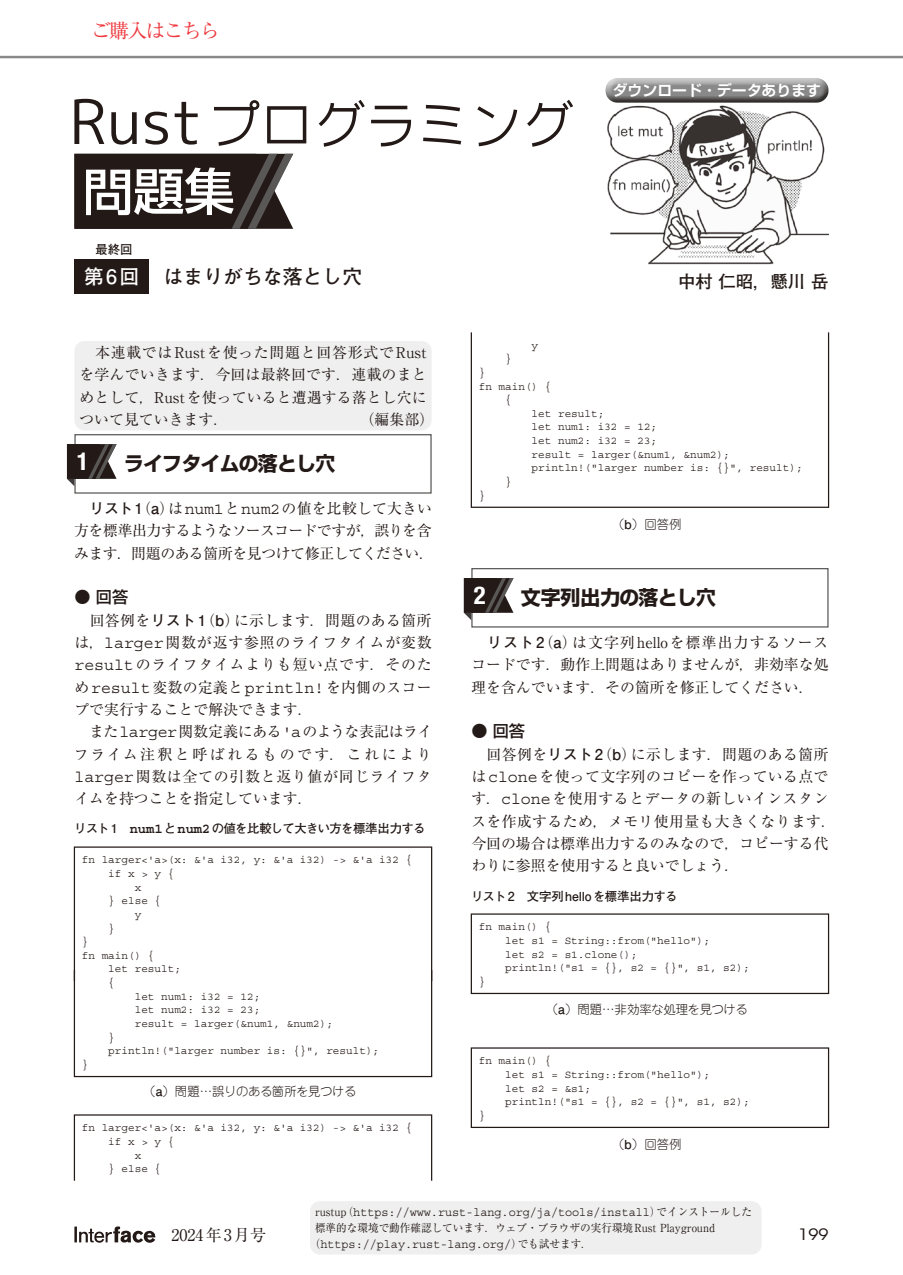
<style>
.page{position:relative;width:903px;height:1275px;background:#fff}
.page>*{position:absolute;margin:0;border:0;box-sizing:border-box;transform-origin:0 0}
.t1{font:700 condensed 24.85px "Helvetica Neue LT Pro";color:#fff}
.t2{font:700 19.78px "Shin Go Pro";letter-spacing:-.035em;color:#231916}
.t3{font:700 19.78px "Futo Go B101 Pr 6 N";color:#231916}
.t4{font:19.78px "Ryumin Pr 6 N";letter-spacing:-.09em;color:#ee383d}
.t5{font:700 17.32px "Futo Go B101 Pr 6 N";color:#231916}
.t6{font:16.1px "Ryumin Pro";color:#231916}
.t7{font:500 16.1px "Shin Go Pro";color:#231916}
.t8{font:15.58px "ITC Avant Garde Std";color:#231916;scale:1.11 1}
.t9{font:14.88px/22.4px "Ryumin Pro";letter-spacing:.01em;color:#231916;text-align:justify}
.t10{font:14.88px/22.4px "Ryumin Pro";letter-spacing:.05em;color:#231916}
.t11{font:14.88px/22.4px "Ryumin Pro";letter-spacing:-.03em;color:#231916}
.t12{font:700 14.88px "Shin Go Pro De";color:#fff}
.t13{font:12.42px "Courier Std";color:#231916;scale:.95 1}
.t14{font:300 12.42px "Jun 101 Pro";letter-spacing:-.035em;color:#231916}
.t15{font:700 12.42px "Futo Go B101 Pro";letter-spacing:-.05em;color:#231916}
.t16{font:700 12.42px "Futo Go B101 Pro";letter-spacing:-.015em;color:#231916}
.t17{font:700 12.42px "Futo Go B101 Pr 6 N";color:#231916}
.t18{font:11.2px "Ryumin Pro";color:#231916;scale:.95 1}
.t19{font:11.03px "Courier Std";color:#231916}
.s1{font-family:"Gothic MB101 Pro De"}
.s2{color:#fff}
.s3{font-family:"Futo Go B101 Pro";font-weight:700}
.s4{font-family:"Courier Std";font-size:16.45px}
.s5{font-family:"Courier Std";font-size:13.83px}
.s6{font-family:"Ryumin Pro";font-size:11.2px}
</style>
<div class="page">
<svg style="left:74px;top:1226px;width:81px;height:17px"></svg>
<img style="left:607px;top:105px;width:221px;height:160px">
<hr style="left:0;top:56px;width:903px;height:2px;background:#898989">
<div style="left:74px;top:341px;width:358px;height:89px;background:#efeff0;border-radius:10px"></div>
<div style="left:74px;top:434px;width:358px;height:60px;border:1px solid #595857"></div>
<div style="left:74px;top:969px;width:358px;height:108px;border:1px solid #231916"></div>
<svg style="left:67px;top:444px;width:50px;height:42px"></svg>
<div style="left:471px;top:332px;width:358px;height:176px;border:1px solid #231916"></div>
<div style="left:471px;top:568px;width:357px;height:60px;border:1px solid #595857"></div>
<div style="left:471px;top:913px;width:358px;height:81px;border:1px solid #231916"></div>
<div style="left:471px;top:1047px;width:358px;height:81px;border:1px solid #231916"></div>
<svg style="left:464px;top:578px;width:49px;height:42px"></svg>
<div style="left:74px;top:259px;width:75px;height:35px;background:#231916"></div>
<svg style="left:74px;top:99px;width:499px;height:48px"></svg>
<svg style="left:74px;top:154px;width:219px;height:75px"></svg>
<div style="left:602px;top:75px;width:228px;height:22px;background:#fff;opacity:.75"></div>
<div style="left:602px;top:81px;width:228px;height:23px;background:#231916;opacity:.75"></div>
<div style="left:310px;top:1201px;width:451px;height:53px;background:#efeff0;border-radius:10px"></div>
<h2 class="t4" style="left:91px;top:15px;width:130px">ご購入はこちら</h2>
<p class="t17" style="left:95px;top:239px;width:39px">最終回</p>
<h3 class="t12" style="left:613px;top:78px;width:210px">ダウンロード<span class="s1">・</span>データあります</h3>
<h2 class="t3" style="left:84px;top:261px;width:280px"><span class="s2">第6回</span> はまりがちな落とし穴</h2>
<h3 class="t5" style="left:678px;top:268px;width:152px">中村 仁昭，懸川 岳</h3>
<h3 class="t9" style="left:79px;top:340px;width:349px">　本連載ではRustを使った問題と回答形式でRustを学んでいきます．今回は最終回です．連載のまとめとして，Rustを使っていると遭遇する落とし穴について見ていきます．</h3>
<h3 class="t9" style="left:360px;top:407px;width:76px">（編集部）</h3>
<h1 class="t1" style="left:77px;top:447px;width:13px">1</h1>
<h2 class="t2" style="left:84px;top:448px;width:252px">　　ライフタイムの落とし穴</h2>
<h3 class="t11" style="left:74px;top:496px;width:361px;text-indent:15px"><span class="s3">リスト1</span>（<span class="s3">a</span>）は<span class="s4">num1</span>と<span class="s4">num2</span>の値を比較して大きい方を標準出力するようなソースコードですが，誤りを含みます．問題のある箇所を見つけて修正してください．</h3>
<h3 class="t7" style="left:74px;top:584px;width:55px">● 回答</h3>
<p class="t10" style="left:74px;top:608px;width:360px;text-indent:16px">回答例を<span class="s3">リスト1</span>（<span class="s3">b</span>）に示します．問題のある箇所は，<span class="s4">larger</span>関数が返す参照のライフタイムが変数<span class="s4">result</span>のライフタイムよりも短い点です．そのため<span class="s4">result</span>変数の定義と<span class="s4">println!</span>を内側のスコープで実行することで解決できます．<br>　また<span class="s4">larger</span>関数定義にある<span class="s4">'a</span>のような表記はライフライム注釈と呼ばれるものです．これにより<span class="s4">larger</span>関数は全ての引数と返り値が同じライフタイムを持つことを指定しています．</p>
<p class="t15" style="left:74px;top:819px;width:353px">リスト1　<span class="s5">num1</span>と<span class="s5">num2</span>の値を比較して大きい方を標準出力する</p>
<p class="t19" style="left:82px;top:854px;width:332px">fn larger&lt;'a&gt;(x: &amp;'a i32, y: &amp;'a i32) -&gt; &amp;'a i32 {</p>
<p class="t19" style="left:108px;top:867px;width:68px">if x &gt; y {</p>
<p class="t19" style="left:135px;top:881px;width:8px">x</p>
<p class="t19" style="left:108px;top:895px;width:54px">} else {</p>
<p class="t19" style="left:135px;top:908px;width:8px">y</p>
<p class="t19" style="left:108px;top:922px;width:8px">}</p>
<p class="t19" style="left:82px;top:936px;width:8px">}</p>
<p class="t19" style="left:82px;top:949px;width:74px">fn main() {</p>
<p class="t19" style="left:108px;top:963px;width:74px">let result;</p>
<p class="t19" style="left:108px;top:977px;width:8px">{</p>
<p class="t19" style="left:135px;top:990px;width:127px">let num1: i32 = 12;</p>
<p class="t19" style="left:135px;top:1004px;width:127px">let num2: i32 = 23;</p>
<p class="t19" style="left:135px;top:1017px;width:200px">result = larger(&amp;num1, &amp;num2);</p>
<p class="t19" style="left:108px;top:1031px;width:8px">}</p>
<p class="t19" style="left:108px;top:1045px;width:272px">println!("larger number is: {}", result);</p>
<p class="t19" style="left:82px;top:1058px;width:8px">}</p>
<p class="t14" style="left:143px;top:1081px;width:215px">（<span class="s3">a</span>）問題…誤りのある箇所を見つける</p>
<p class="t19" style="left:82px;top:1122px;width:332px">fn larger&lt;'a&gt;(x: &amp;'a i32, y: &amp;'a i32) -&gt; &amp;'a i32 {</p>
<p class="t19" style="left:108px;top:1135px;width:68px">if x &gt; y {</p>
<p class="t19" style="left:135px;top:1149px;width:8px">x</p>
<p class="t19" style="left:108px;top:1163px;width:54px">} else {</p>
<p class="t19" style="left:505px;top:353px;width:8px">}</p>
<p class="t19" style="left:532px;top:339px;width:8px">y</p>
<p class="t19" style="left:479px;top:366px;width:8px">}</p>
<p class="t19" style="left:479px;top:380px;width:74px">fn main() {</p>
<p class="t19" style="left:505px;top:394px;width:8px">{</p>
<p class="t19" style="left:532px;top:407px;width:74px">let result;</p>
<p class="t19" style="left:532px;top:421px;width:127px">let num1: i32 = 12;</p>
<p class="t19" style="left:532px;top:435px;width:127px">let num2: i32 = 23;</p>
<p class="t19" style="left:532px;top:448px;width:200px">result = larger(&amp;num1, &amp;num2);</p>
<p class="t19" style="left:532px;top:462px;width:272px">println!("larger number is: {}", result);</p>
<p class="t19" style="left:505px;top:476px;width:8px">}</p>
<p class="t19" style="left:479px;top:489px;width:8px">}</p>
<p class="t14" style="left:612px;top:515px;width:71px">（<span class="s3">b</span>）回答例</p>
<h1 class="t1" style="left:474px;top:581px;width:13px">2</h1>
<h2 class="t2" style="left:481px;top:582px;width:236px">　　文字列出力の落とし穴</h2>
<h3 class="t9" style="left:471px;top:630px;width:359px;text-indent:16px"><span class="s3">リスト2</span>（<span class="s3">a</span>）は文字列helloを標準出力するソースコードです．動作上問題はありませんが，非効率な処理を含んでいます．その箇所を修正してください．</h3>
<h3 class="t7" style="left:471px;top:718px;width:55px">● 回答</h3>
<h3 class="t9" style="left:471px;top:742px;width:366px;text-align:left;text-indent:15px">回答例を<span class="s3">リスト2</span>（<span class="s3">b</span>）に示します．問題のある箇所は<span class="s4">clone</span>を使って文字列のコピーを作っている点です．<span class="s4">clone</span>を使用するとデータの新しいインスタンスを作成するため，メモリ使用量も大きくなります．今回の場合は標準出力するのみなので，コピーする代わりに参照を使用すると良いでしょう．</h3>
<p class="t16" style="left:471px;top:887px;width:208px">リスト2　文字列 helloを標準出力する</p>
<p class="t19" style="left:479px;top:921px;width:74px">fn main() {</p>
<p class="t19" style="left:505px;top:934px;width:206px">let s1 = String::from("hello");</p>
<p class="t19" style="left:505px;top:948px;width:134px">let s2 = s1.clone();</p>
<p class="t19" style="left:505px;top:962px;width:246px">println!("s1 = {}, s2 = {}", s1, s2);</p>
<p class="t19" style="left:479px;top:975px;width:8px">}</p>
<p class="t14" style="left:546px;top:1000px;width:204px">（<span class="s3">a</span>）問題…非効率な処理を見つける</p>
<p class="t19" style="left:479px;top:1055px;width:74px">fn main() {</p>
<p class="t19" style="left:505px;top:1068px;width:206px">let s1 = String::from("hello");</p>
<p class="t19" style="left:505px;top:1082px;width:87px">let s2 = &amp;s1;</p>
<p class="t19" style="left:505px;top:1096px;width:246px">println!("s1 = {}, s2 = {}", s1, s2);</p>
<p class="t19" style="left:479px;top:1109px;width:8px">}</p>
<p class="t14" style="left:612px;top:1135px;width:71px">（<span class="s3">b</span>）回答例</p>
<p class="t13" style="left:315px;top:1205px;width:461px"><span class="s6">rustup（</span>https://www.rust-lang.org/ja/tools/install<span class="s6">）でインストールした</span></p>
<p class="t18" style="left:315px;top:1219px;width:423px">標準的な環境で動作確認しています．ウェブ・ブラウザの実行環境Rust Playground</p>
<p class="t13" style="left:310px;top:1237px;width:298px"><span class="s6">（</span>https://play.rust-lang.org/<span class="s6">）でも試せます．</span></p>
<h3 class="t6" style="left:155px;top:1222px;width:112px">　2024年3月号</h3>
<h3 class="t8" style="left:798px;top:1225px;width:29px">199</h3>
</div>
